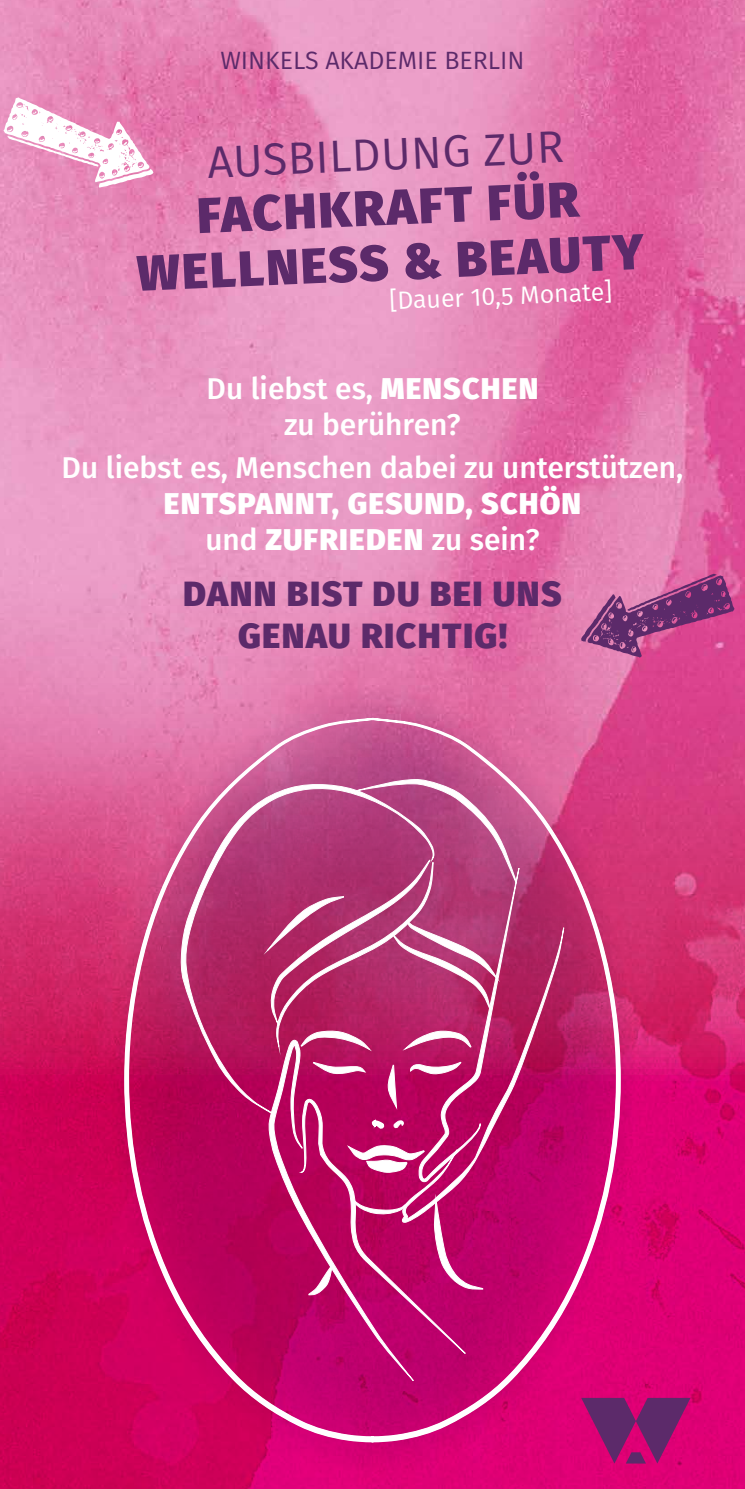
<style>
.page{position:relative;width:745px;height:1489px;background:#fff}
.page>*{position:absolute;margin:0;border:0;box-sizing:border-box;transform-origin:0 0}
.t1{font:800 50px/55px "Fira Sans";color:#5c2a6a;text-align:center}
.t2{font:45px "Fira Sans";color:#5c2a6a}
.t3{font:800 35px/42px "Fira Sans";letter-spacing:.04em;color:#5c2a6a;text-align:center}
.t4{font:500 30px/36px "Fira Sans";color:#fff;text-align:center}
.t5{font:800 30px/36px "Fira Sans";letter-spacing:.04em;color:#fff;text-align:center}
.t6{font:25px "Fira Sans";color:#5c2a6a}
.t7{font:25px "Fira Sans";color:#fff}
.s1{font-weight:800}
.s2{font-weight:500}
</style>
<div class="page">
<img style="left:0;top:0;width:744px;height:1488px">
<img style="left:110px;top:687px;width:524px;height:785px">
<svg style="left:4px;top:97px;width:149px;height:91px"></svg>
<svg style="left:581px;top:573px;width:153px;height:84px;background:#b0528f"></svg>
<svg style="left:125px;top:718px;width:494px;height:723px;background:#cc2a79"></svg>
<svg style="left:180px;top:784px;width:87px;height:329px;background:#ba3874"></svg>
<svg style="left:519px;top:927px;width:44px;height:295px;background:#b71465"></svg>
<svg style="left:268px;top:1353px;width:145px;height:27px;background:#bf046d"></svg>
<svg style="left:267px;top:779px;width:252px;height:574px;background:#bb2f75"></svg>
<svg style="left:581px;top:1397px;width:109px;height:66px;background:#96176e"></svg>
<p class="t6" style="left:220px;top:42px;width:305px">WINKELS AKADEMIE BERLIN</p>
<h2 class="t2" style="left:206px;top:127px;width:358px;rotate:-2deg">AUSBILDUNG ZUR</h2>
<h1 class="t1" style="left:132px;top:188px;width:508px;rotate:-3deg">FACHKRAFT FÜR<br>WELLNESS &amp; BEAUTY</h1>
<p class="t7" style="left:388px;top:283px;width:224px;rotate:-3deg">[Dauer 10,5 Monate]</p>
<p class="t4" style="left:206px;top:368px;width:333px">Du liebst es, <span class="s1">MENSCHEN </span>zu berühren?</p>
<p class="t4" style="left:62px;top:447px;width:622px">Du liebst es, Menschen dabei zu unterstützen,</p>
<p class="t5" style="left:164px;top:482px;width:418px">ENTSPANNT, GESUND, SCHÖN <span class="s2">und</span> ZUFRIEDEN <span class="s2">zu sein?</span></p>
<p class="t3" style="left:183px;top:569px;width:380px">DANN BIST DU BEI UNS<br>GENAU RICHTIG!</p>
</div>
